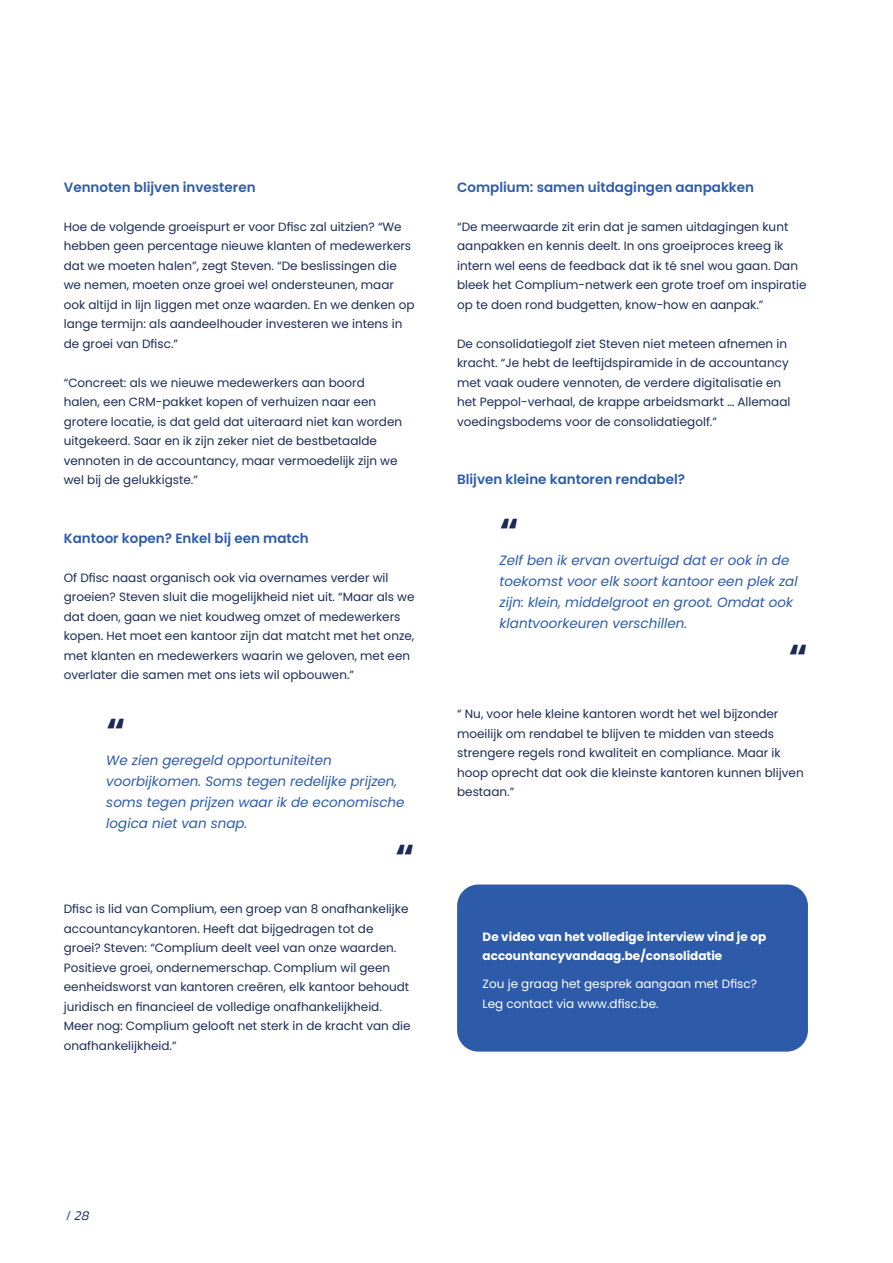
<style>
.page{position:relative;width:893px;height:1263px;background:#fff}
.page>*{position:absolute;margin:0;border:0;box-sizing:border-box;transform-origin:0 0}
.t1{font:700 36px "Poppins";color:#1c2b56}
.t2{font:italic 13.5px/21px "Poppins";color:#2d5baa}
.t3{font:600 13.5px "Poppins";color:#2d5baa}
.t4{font:italic 300 13.5px "Kanit";color:#1c2b56}
.t5{font:12px/19.5px "Poppins";color:#1c2b56}
.t6{font:700 12px/19.5px "Poppins";color:#fff}
.t7{font:12px/19.5px "Poppins";color:#fff}
.s1{font-style:normal;color:#2d5baa}
</style>
<div class="page">
<div style="left:457px;top:884px;width:351px;height:168px;background:#2d5baa;border-radius:21px"></div>
<p class="t3" style="left:64px;top:179px;width:193px">Vennoten blijven investeren</p>
<p class="t5" style="left:64px;top:217px;width:352px">Hoe de volgende groeispurt er voor Dfisc zal uitzien? “We hebben geen percentage nieuwe klanten of medewerkers dat we moeten halen”, zegt Steven. “De beslissingen die we nemen, moeten onze groei wel ondersteunen, maar ook altijd in lijn liggen met onze waarden. En we denken op lange termijn: als aandeelhouder investeren we intens in de groei van Dfisc.”</p>
<p class="t5" style="left:64px;top:373px;width:340px">“Concreet: als we nieuwe medewerkers aan boord halen, een CRM-pakket kopen of verhuizen naar een grotere locatie, is dat geld dat uiteraard niet kan worden uitgekeerd. Saar en ik zijn zeker niet de bestbetaalde vennoten in de accountancy, maar vermoedelijk zijn we wel bij de gelukkigste.”</p>
<p class="t3" style="left:64px;top:530px;width:247px">Kantoor kopen? Enkel bij een match</p>
<p class="t5" style="left:64px;top:568px;width:352px">Of Dfisc naast organisch ook via overnames verder wil groeien? Steven sluit die mogelijkheid niet uit. “Maar als we dat doen, gaan we niet koudweg omzet of medewerkers kopen. Het moet een kantoor zijn dat matcht met het onze, met klanten en medewerkers waarin we geloven, met een overlater die samen met ons iets wil opbouwen.”</p>
<h1 class="t1" style="left:106px;top:710px;width:21px">“</h1>
<p class="t2" style="left:106px;top:749px;width:300px">We zien geregeld opportuniteiten voorbijkomen. Soms tegen redelijke prijzen, soms tegen prijzen waar ik de economische logica niet van snap.</p>
<h1 class="t1" style="left:395px;top:836px;width:21px">“</h1>
<p class="t5" style="left:64px;top:899px;width:348px">Dfisc is lid van Complium, een groep van 8 onafhankelijke accountancykantoren. Heeft dat bijgedragen tot de groei? Steven: “Complium deelt veel van onze waarden.<br>Positieve groei, ondernemerschap. Complium wil geen eenheidsworst van kantoren creëren, elk kantoor behoudt juridisch en financieel de volledige onafhankelijkheid.<br>Meer nog: Complium gelooft net sterk in de kracht van die onafhankelijkheid.”</p>
<p class="t3" style="left:457px;top:179px;width:298px">Complium: samen uitdagingen aanpakken</p>
<p class="t5" style="left:457px;top:217px;width:351px">“De meerwaarde zit erin dat je samen uitdagingen kunt aanpakken en kennis deelt. In ons groeiproces kreeg ik intern wel eens de feedback dat ik té snel wou gaan. Dan bleek het Complium-netwerk een grote troef om inspiratie op te doen rond budgetten, know-how en aanpak.”</p>
<p class="t5" style="left:457px;top:334px;width:335px">De consolidatiegolf ziet Steven niet meteen afnemen in kracht. “Je hebt de leeftijdspiramide in de accountancy met vaak oudere vennoten, de verdere digitalisatie en het Peppol-verhaal, de krappe arbeidsmarkt … Allemaal voedingsbodems voor de consolidatiegolf.”</p>
<p class="t3" style="left:457px;top:472px;width:229px">Blijven kleine kantoren rendabel?</p>
<h1 class="t1" style="left:500px;top:510px;width:21px">“</h1>
<p class="t2" style="left:500px;top:550px;width:300px">Zelf ben ik ervan overtuigd dat er ook in de toekomst voor elk soort kantoor een plek zal zijn: klein, middelgroot en groot. Omdat ook klantvoorkeuren verschillen.</p>
<h1 class="t1" style="left:788px;top:636px;width:21px">“</h1>
<p class="t5" style="left:457px;top:704px;width:348px">“ Nu, voor hele kleine kantoren wordt het wel bijzonder moeilijk om rendabel te blijven te midden van steeds strengere regels rond kwaliteit en compliance. Maar ik hoop oprecht dat ook die kleinste kantoren kunnen blijven bestaan.”</p>
<p class="t6" style="left:483px;top:927px;width:285px">De video van het volledige interview vind je op accountancyvandaag.be/consolidatie</p>
<p class="t7" style="left:483px;top:974px;width:276px">Zou je graag het gesprek aangaan met Dfisc?<br>Leg contact via www.dfisc.be.</p>
<p class="t4" style="left:66px;top:1206px;width:25px"><span class="s1">/</span> 28</p>
</div>
